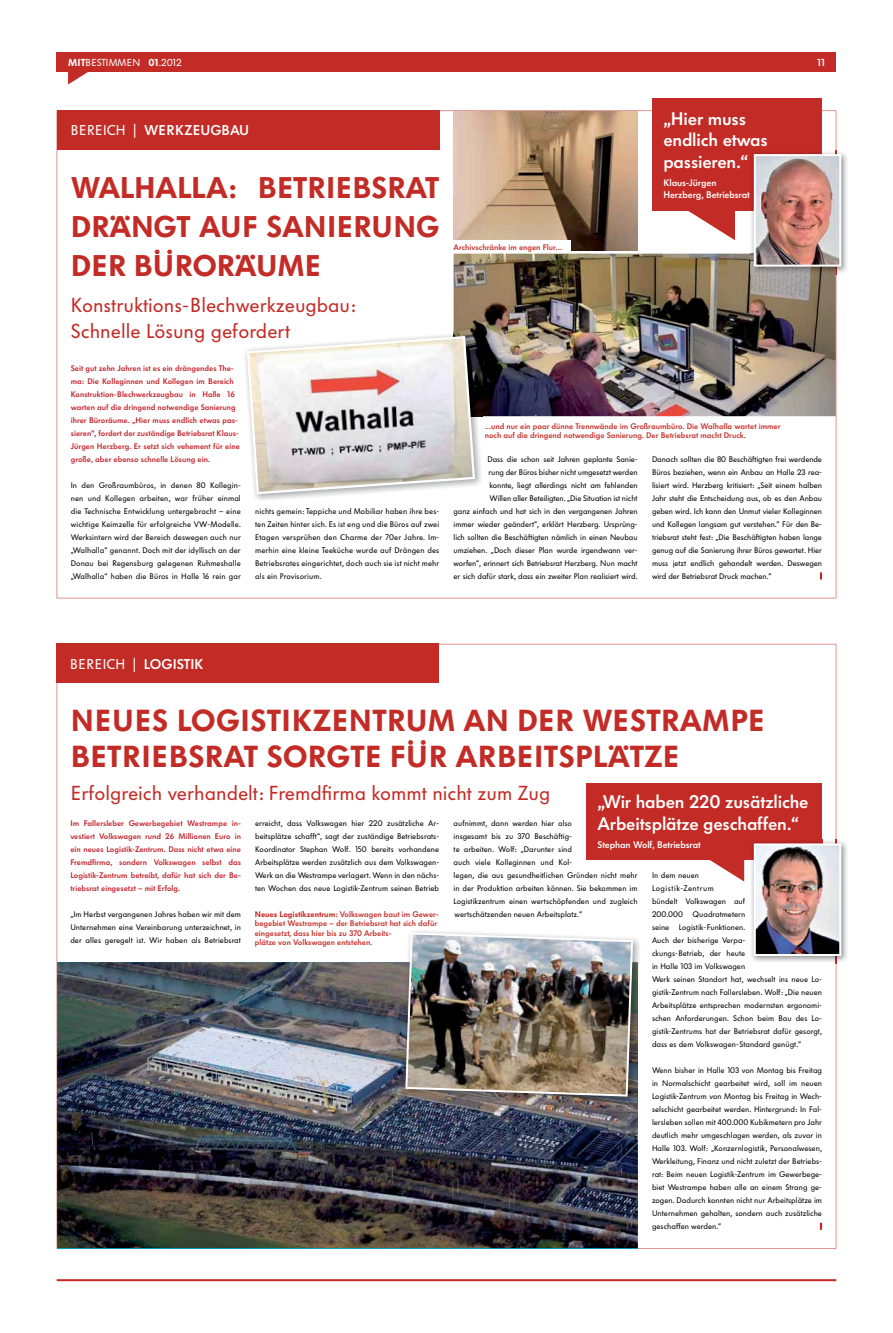
<style>
.page{position:relative;width:893px;height:1333px;background:#fff}
.page>*{position:absolute;margin:0;border:0;box-sizing:border-box;transform-origin:0 0}
.t1{font:900 30px/36px "VW Headline";letter-spacing:.01em;color:#c32c26}
.t2{font:900 29.5px/39px "VW Headline";letter-spacing:-.01em;color:#c32c26;text-align:justify}
.t3{font:20px/26px "VW Headline";color:#c32c26}
.t4{font:600 18px/21.6px "VW Headline";letter-spacing:-.01em;color:#fff}
.t5{font:600 14px "VW Headline";letter-spacing:.015em;color:#fff}
.t6{font:14px "VW Headline";letter-spacing:.04em;color:#fff}
.t7{font:10px "VW Headline";color:#fff}
.t8{font:600 10px "VW Headline";color:#fff}
.t9{font:600 9.5px/11.4px "VW Headline";letter-spacing:-.01em;color:#fff}
.t10{font:8px/13px "VW Headline";color:#000;text-align:justify}
.t11{font:600 8px/13px "VW Headline";color:#c12129;text-align:justify}
.t12{font:600 8px/9.6px "VW Headline";color:#c32c26}
.s1{font-weight:900}
.s2{font-weight:400}
.s3{font-weight:600}
</style>
<div class="page">
<div style="left:57px;top:52px;width:779px;height:19px;background:#c32c26"></div>
<hr style="left:57px;top:1279px;width:779px;height:2px;background:#c32c26">
<svg style="left:68px;top:71px;width:29px;height:13px"></svg>
<svg style="left:57px;top:110px;width:779px;height:488px"></svg>
<svg style="left:820px;top:1222px;width:2px;height:7px"></svg>
<div style="left:57px;top:110px;width:382px;height:39px;background:#c32c26"></div>
<div style="left:56px;top:643px;width:383px;height:39px;background:#c32c26"></div>
<img style="left:454px;top:111px;width:184px;height:140px">
<img style="left:57px;top:962px;width:581px;height:286px">
<div style="left:453px;top:240px;width:118px;height:13px;background:#fff"></div>
<div style="left:586px;top:783px;width:236px;height:76px;background:#c32c26"></div>
<img style="left:750px;top:840px;width:97px;height:123px">
<img style="left:750px;top:840px;width:72px;height:19px">
<img style="left:757px;top:846px;width:81px;height:106px">
<div style="left:754px;top:843px;width:87px;height:112px;border:2px solid #fff"></div>
<svg style="left:697px;top:859px;width:47px;height:22px"></svg>
<img style="left:401px;top:962px;width:237px;height:142px">
<img style="left:404px;top:931px;width:230px;height:166px">
<img style="left:454px;top:253px;width:382px;height:163px">
<img style="left:243px;top:332px;width:240px;height:170px">
<img style="left:243px;top:332px;width:47px;height:10px">
<img style="left:454px;top:332px;width:29px;height:84px">
<svg style="left:246px;top:335px;width:230px;height:160px"></svg>
<svg style="left:820px;top:572px;width:2px;height:7px"></svg>
<div style="left:652px;top:98px;width:170px;height:113px;background:#c32c26"></div>
<svg style="left:688px;top:211px;width:47px;height:29px"></svg>
<img style="left:750px;top:150px;width:97px;height:123px">
<img style="left:836px;top:150px;width:1px;height:124px">
<img style="left:750px;top:253px;width:86px;height:21px">
<img style="left:750px;top:150px;width:72px;height:61px">
<img style="left:757px;top:157px;width:81px;height:106px">
<div style="left:754px;top:154px;width:87px;height:112px;border:2px solid #fff"></div>
<p class="t7" style="left:68px;top:58px;width:115px"><span class="s1">MIT</span>BESTIMMEN <span class="s1">01</span>.2012</p>
<p class="t8" style="left:817px;top:58px;width:9px">11</p>
<h3 class="t5" style="left:71px;top:125px;width:180px"><span class="s2">BEREICH |</span> WERKZEUGBAU</h3>
<h2 class="t2" style="left:71px;top:169px;width:370px">WALHALLA: BETRIEBSRAT DRÄNGT AUF SANIERUNG DER BÜRORÄUME</h2>
<h3 class="t3" style="left:71px;top:293px;width:286px">Konstruktions-Blechwerkzeugbau:<br>Schnelle Lösung gefordert</h3>
<p class="t11" style="left:71px;top:362px;width:171px;text-align:left">Seit gut zehn Jahren ist es ein drängendes The&shy;ma: Die Kolleginnen und Kollegen im Bereich Konstruktion-Blechwerkzeugbau in Halle 16 warten auf die dringend notwendige Sanierung ihrer Büroräume. „Hier muss endlich etwas pas&shy;sieren“, fordert der zuständige Betriebsrat Klaus-Jürgen Herzberg. Er setzt sich vehement für eine große, aber ebenso schnelle Lösung ein.</p>
<p class="t10" style="left:71px;top:479px;width:172px">In den Großraumbüros, in denen 80 Kollegin&shy;nen und Kollegen arbeiten, war früher einmal die Technische Entwicklung untergebracht – eine wichtige Keimzelle für erfolgreiche VW-Modelle.<br>Werksintern wird der Bereich deswegen auch nur „Walhalla“ genannt. Doch mit der idyllisch an der Donau bei Regensburg gelegenen Ruhmeshalle „Walhalla“ haben die Büros in Halle 16 rein gar</p>
<p class="t10" style="left:255px;top:505px;width:186px">nichts gemein: Teppiche und Mobiliar haben ihre bes&shy;ten Zeiten hinter sich. Es ist eng und die Büros auf zwei Etagen versprühen den Charme der 70er Jahre. Im&shy;merhin eine kleine Teeküche wurde auf Drängen des Betriebsrates eingerichtet, doch auch sie ist nicht mehr als ein Provisorium.</p>
<p class="t12" style="left:453px;top:243px;width:110px">Archivschränke im engen Flur…</p>
<h3 class="t4" style="left:663px;top:109px;width:106px">„Hier muss endlich etwas passieren.“</h3>
<p class="t9" style="left:663px;top:178px;width:88px">Klaus-Jürgen<br>Herzberg, Betriebsrat</p>
<p class="t12" style="left:485px;top:422px;width:297px">…und nur ein paar dünne Trennwände im Großraumbüro. Die Walhalla wartet immer noch auf die dringend notwendige Sanierung. Der Betriebsrat macht Druck.</p>
<p class="t10" style="left:454px;top:453px;width:186px;text-align:right">Dass die schon seit Jahren geplante Sanie-<br>rung der Büros bisher nicht umgesetzt werden<br>konnte, liegt allerdings nicht am fehlenden<br>Willen aller Beteiligten. „Die Situation ist nicht<br>ganz einfach und hat sich in den vergangenen Jahren immer wieder geändert“, erklärt Herzberg. Ursprüng&shy;lich sollten die Beschäftigten nämlich in einen Neubau umziehen. „Doch dieser Plan wurde irgendwann ver&shy;worfen“, erinnert sich Betriebsrat Herzberg. Nun macht er sich dafür stark, dass ein zweiter Plan realisiert wird.</p>
<p class="t10" style="left:652px;top:453px;width:172px">Danach sollten die 80 Beschäftigten frei werdende Büros beziehen, wenn ein Anbau an Halle 23 rea&shy;lisiert wird. Herzberg kritisiert: „Seit einem halben Jahr steht die Entscheidung aus, ob es den Anbau geben wird. Ich kann den Unmut vieler Kolleginnen und Kollegen langsam gut verstehen.“ Für den Be&shy;triebsrat steht fest: „Die Beschäftigten haben lange genug auf die Sanierung ihrer Büros gewartet. Hier muss jetzt endlich gehandelt werden. Deswegen wird der Betriebsrat Druck machen.“</p>
<h3 class="t6" style="left:70px;top:657px;width:135px">BEREICH | <span class="s3">LOGISTIK</span></h3>
<h1 class="t1" style="left:71px;top:704px;width:696px">NEUES LOGISTIKZENTRUM AN DER WESTRAMPE<br>BETRIEBSRAT SORGTE FÜR ARBEITSPLÄTZE</h1>
<h3 class="t3" style="left:71px;top:780px;width:481px">Erfolgreich verhandelt: Fremdfirma kommt nicht zum Zug</h3>
<h3 class="t4" style="left:597px;top:792px;width:213px">„Wir haben 220 zusätzliche<br>Arbeitsplätze geschaffen.“</h3>
<p class="t9" style="left:597px;top:840px;width:105px">Stephan Wolf, Betriebsrat</p>
<p class="t10" style="left:255px;top:817px;width:186px">erreicht, dass Volkswagen hier 220 zusätzliche Ar&shy;beitsplätze schafft“, sagt der zuständige Betriebsrats-Koordinator Stephan Wolf. 150 bereits vorhandene Arbeitsplätze werden zusätzlich aus dem Volkswagen-Werk an die Westrampe verlagert. Wenn in den nächs&shy;ten Wochen das neue Logistik-Zentrum seinen Betrieb</p>
<p class="t10" style="left:454px;top:817px;width:186px;text-align:left">aufnimmt, dann werden hier also<br>insgesamt bis zu 370 Beschäftig-<br>te arbeiten. Wolf: „Darunter sind<br>auch viele Kolleginnen und Kol-<br>legen, die aus gesundheitlichen Gründen nicht mehr in der Produktion arbeiten können. Sie bekommen im Logistikzentrum einen wertschöpfenden und zugleich wertschätzenden neuen Arbeitsplatz.“</p>
<p class="t11" style="left:70px;top:817px;width:172px">Im Fallersleber Gewerbegebiet Westrampe in&shy;vestiert Volkswagen rund 26 Millionen Euro in ein neues Logistik-Zentrum. Dass nicht etwa eine Fremdfirma, sondern Volkswagen selbst das Logistik-Zentrum betreibt, dafür hat sich der Be&shy;triebsrat eingesetzt – mit Erfolg.</p>
<p class="t10" style="left:70px;top:908px;width:172px">„Im Herbst vergangenen Jahres haben wir mit dem Unternehmen eine Vereinbarung unterzeichnet, in der alles geregelt ist. Wir haben als Betriebsrat</p>
<p class="t10" style="left:652px;top:869px;width:172px;text-align:left">In dem neuen<br>Logistik-Zentrum<br>bündelt Volkswagen auf<br>200.000 Quadratmetern<br>seine Logistik-Funktionen.<br>Auch der bisherige Verpa-<br>ckungs-Betrieb, der heute<br>in Halle 103 im Volkswagen<br>Werk seinen Standort hat, wechselt ins neue Lo&shy;gistik-Zentrum nach Fallersleben. Wolf: „Die neuen Arbeitsplätze entsprechen modernsten ergonomi&shy;schen Anforderungen. Schon beim Bau des Lo&shy;gistik-Zentrums hat der Betriebsrat dafür gesorgt, dass es dem Volkswagen-Standard genügt.“</p>
<p class="t10" style="left:652px;top:1064px;width:172px">Wenn bisher in Halle 103 von Montag bis Freitag in Normalschicht gearbeitet wird, soll im neuen Logistik-Zentrum von Montag bis Freitag in Wech&shy;selschicht gearbeitet werden. Hintergrund: In Fal&shy;lersleben sollen mit 400.000 Kubikmetern pro Jahr deutlich mehr umgeschlagen werden, als zuvor in Halle 103. Wolf: „Konzernlogistik, Personalwesen, Werkleitung, Finanz und nicht zuletzt der Betriebs&shy;rat: Beim neuen Logistik-Zentrum im Gewerbege&shy;biet Westrampe haben alle an einem Strang ge&shy;zogen. Dadurch konnten nicht nur Arbeitsplätze im Unternehmen gehalten, sondern auch zusätzliche geschaffen werden.“</p>
<p class="t12" style="left:255px;top:909px;width:185px"><span class="s1">Neues Logistikzentrum:</span> Volkswagen baut im Gewer&shy;begebiet Westrampe – der Betriebsrat hat sich dafür eingesetzt, dass hier bis zu 370 Arbeits-<br>plätze von Volkswagen entstehen.</p>
</div>
